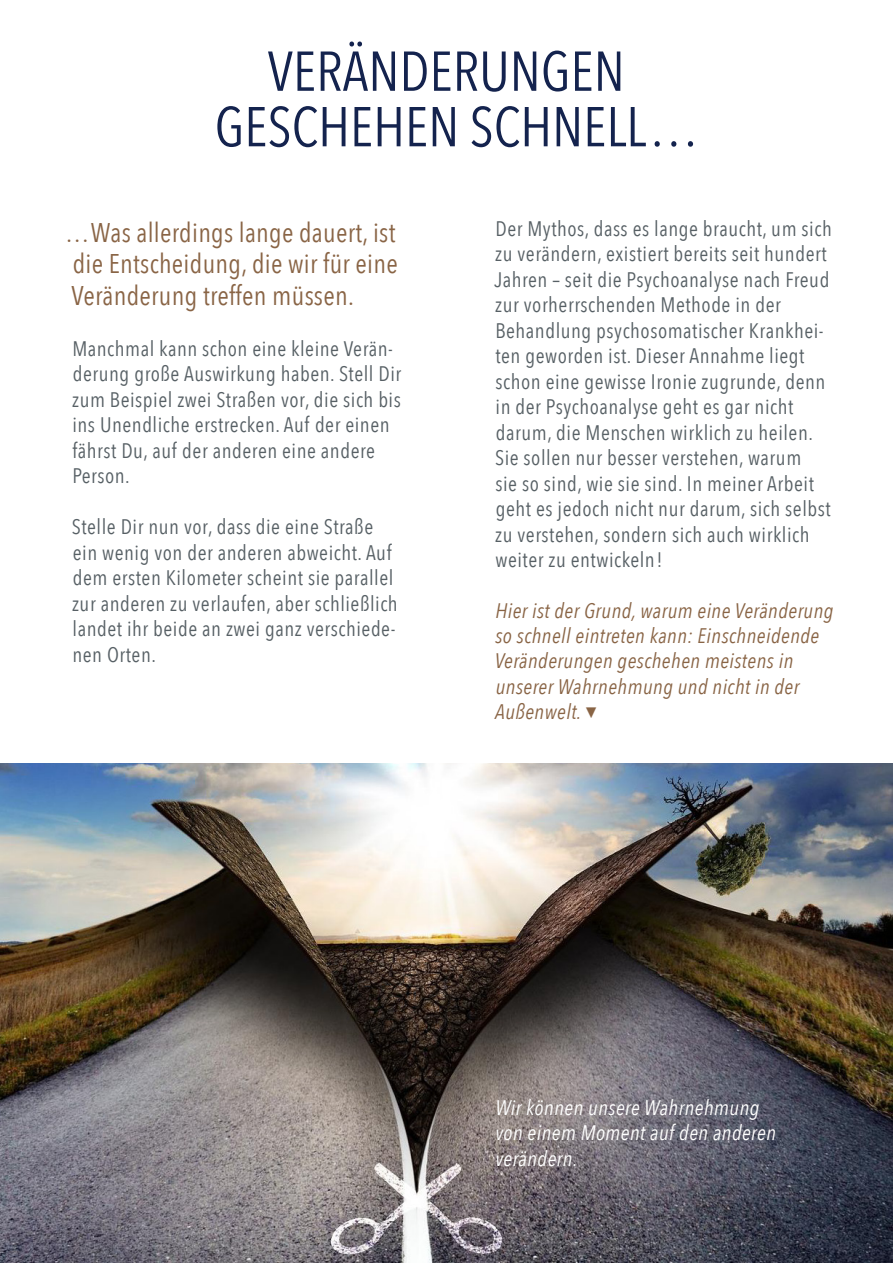
<style>
.page{position:relative;width:893px;height:1263px;background:#fff}
.page>*{position:absolute;margin:0;border:0;box-sizing:border-box;transform-origin:0 0}
.t1{font:55.5px/55.5px "Avenir Next Condensed";color:#14234e;text-align:center}
.t2{font:27px/31.5px "Avenir Next Condensed";letter-spacing:.01em;color:#896445;text-align:justify}
.t3{font:21.9px "Minion Pro";color:#896445}
.t4{font:21px/25.5px "Avenir Next Condensed";letter-spacing:.025em;color:#576065}
.t5{font:italic 21px/25.2px "Avenir Next Condensed";letter-spacing:.02em;color:#896445}
.t6{font:italic 21px/25.2px "Avenir Next Condensed";letter-spacing:.02em;color:#fff}
</style>
<div class="page">
<img style="left:0;top:763px;width:893px;height:500px">
<h1 class="t1" style="left:215px;top:41px;width:486px">VERÄNDERUNGEN<br>GESCHEHEN SCHNELL…</h1>
<p class="t2" style="left:65px;top:215px;width:334px">…Was allerdings lange dauert, ist die Entscheidung, die wir für eine Veränderung treffen müssen.</p>
<p class="t4" style="left:72px;top:335px;width:331px">Manchmal kann schon eine kleine Verän&shy;derung große Auswirkung haben. Stell Dir zum Beispiel zwei Straßen vor, die sich bis ins Unendliche erstrecken. Auf der einen fährst Du, auf der anderen eine andere Person.</p>
<p class="t4" style="left:72px;top:513px;width:327px">Stelle Dir nun vor, dass die eine Straße ein wenig von der anderen abweicht. Auf dem ersten Kilometer scheint sie parallel zur anderen zu verlaufen, aber schließlich landet ihr beide an zwei ganz verschiede&shy;nen Orten.</p>
<p class="t4" style="left:494px;top:215px;width:339px">Der Mythos, dass es lange braucht, um sich zu verändern, existiert bereits seit hundert Jahren – seit die Psychoanalyse nach Freud zur vorherrschenden Methode in der Behandlung psychosomatischer Krankhei&shy;ten geworden ist. Dieser Annahme liegt schon eine gewisse Ironie zugrunde, denn in der Psychoanalyse geht es gar nicht darum, die Menschen wirklich zu heilen.<br>Sie sollen nur besser verstehen, warum<br>sie so sind, wie sie sind. In meiner Arbeit geht es jedoch nicht nur darum, sich selbst zu verstehen, sondern sich auch wirklich weiter zu entwickeln!</p>
<p class="t5" style="left:495px;top:598px;width:340px">Hier ist der Grund, warum eine Veränderung so schnell eintreten kann: Einschneidende Veränderungen geschehen meistens in unserer Wahrnehmung und nicht in der Außenwelt.</p>
<p class="t3" style="left:575px;top:719px;width:15px;rotate:-90deg">◀</p>
<p class="t6" style="left:495px;top:1095px;width:282px">Wir können unsere Wahrnehmung von einem Moment auf den anderen verändern.</p>
</div>
